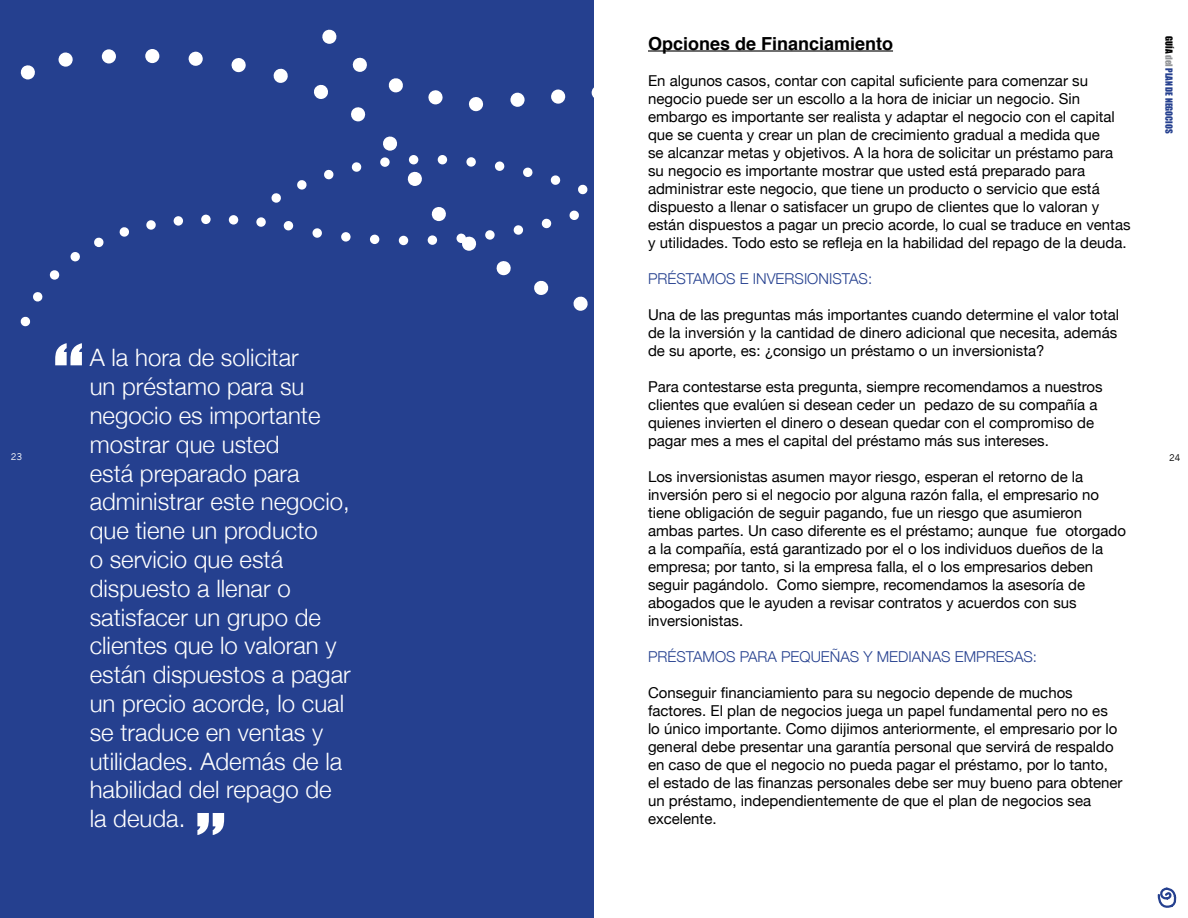
<style>
.page{position:relative;width:1188px;height:918px;background:#fff}
.page>*{position:absolute;margin:0;border:0;box-sizing:border-box;transform-origin:0 0}
.t1{font:86.4px "Impact";color:#fff}
.t2{font:300 24px/28.8px "Helvetica Neue";color:#fff}
.t3{font:700 18px "Helvetica";color:#000}
.t4{font:15px/18px "Helvetica Neue";color:#000}
.t5{font:300 15px "Helvetica Neue";color:#25408f}
.t6{font:9px "Impact";color:#25408f}
.t7{font:9px "News Gothic";color:#000}
.t8{font:9px "News Gothic";color:#fff}
.s1{color:#000}
.s2{color:#939598}
</style>
<div class="page">
<svg style="left:1157px;top:887px;width:20px;height:21px"></svg>
<div style="left:0;top:0;width:594px;height:918px;background:#25408f"></div>
<hr style="left:648px;top:50px;width:245px;height:2px;background:#000">
<svg style="left:20px;top:29px;width:574px;height:297px"></svg>
<p class="t8" style="left:11px;top:452px;width:13px">23</p>
<h1 class="t1" style="left:54px;top:324px;width:31px">“</h1>
<p class="t2" style="left:90px;top:343px;width:262px">A la hora de solicitar<br>un préstamo para su negocio es importante mostrar que usted<br>está preparado para administrar este negocio, que tiene un producto<br>o servicio que está dispuesto a llenar o satisfacer un grupo de clientes que lo valoran y están dispuestos a pagar un precio acorde, lo cual se traduce en ventas y utilidades. Además de la habilidad del repago de la deuda.</p>
<h1 class="t1" style="left:196px;top:794px;width:31px">”</h1>
<p class="t3" style="left:648px;top:29px;width:247px">Opciones de Financiamiento</p>
<p class="t4" style="left:648px;top:71px;width:484px">En algunos casos, contar con capital suficiente para comenzar su negocio puede ser un escollo a la hora de iniciar un negocio. Sin embargo es importante ser realista y adaptar el negocio con el capital que se cuenta y crear un plan de crecimiento gradual a medida que<br>se alcanzar metas y objetivos. A la hora de solicitar un préstamo para su negocio es importante mostrar que usted está preparado para administrar este negocio, que tiene un producto o servicio que está dispuesto a llenar o satisfacer un grupo de clientes que lo valoran y están dispuestos a pagar un precio acorde, lo cual se traduce en ventas y utilidades. Todo esto se refleja en la habilidad del repago de la deuda.</p>
<p class="t5" style="left:648px;top:269px;width:21px">Préstamos</p>
<p class="t5" style="left:740px;top:269px;width:46px">eInvers</p>
<p class="t5" style="left:804px;top:269px;width:38px">ion istas</p>
<p class="t5" style="left:868px;top:269px;width:6px">:</p>
<p class="t4" style="left:648px;top:305px;width:473px">Una de las preguntas más importantes cuando determine el valor total de la inversión y la cantidad de dinero adicional que necesita, además de su aporte, es: ¿consigo un préstamo o un inversionista?</p>
<p class="t4" style="left:648px;top:377px;width:456px">Para contestarse esta pregunta, siempre recomendamos a nuestros clientes que evalúen si desean ceder un pedazo de su compañía a quienes invierten el dinero o desean quedar con el compromiso de pagar mes a mes el capital del préstamo más sus intereses.</p>
<p class="t4" style="left:648px;top:467px;width:480px">Los inversionistas asumen mayor riesgo, esperan el retorno de la inversión pero si el negocio por alguna razón falla, el empresario no tiene obligación de seguir pagando, fue un riesgo que asumieron ambas partes. Un caso diferente es el préstamo; aunque fue otorgado a la compañía, está garantizado por el o los individuos dueños de la empresa; por tanto, si la empresa falla, el o los empresarios deben seguir pagándolo. Como siempre, recomendamos la asesoría de abogados que le ayuden a revisar contratos y acuerdos con sus inversionistas.</p>
<p class="t5" style="left:648px;top:647px;width:21px">Préstamos</p>
<p class="t5" style="left:740px;top:647px;width:11px">para</p>
<p class="t5" style="left:781px;top:647px;width:107px">pequeñas y med</p>
<p class="t5" style="left:908px;top:647px;width:14px">ianas</p>
<p class="t5" style="left:955px;top:647px;width:11px">empresas</p>
<p class="t5" style="left:1033px;top:647px;width:6px">:</p>
<p class="t4" style="left:648px;top:683px;width:476px">Conseguir financiamiento para su negocio depende de muchos factores. El plan de negocios juega un papel fundamental pero no es lo único importante. Como dijimos anteriormente, el empresario por lo general debe presentar una garantía personal que servirá de respaldo en caso de que el negocio no pueda pagar el préstamo, por lo tanto, el estado de las finanzas personales debe ser muy bueno para obtener un préstamo, independientemente de que el plan de negocios sea excelente.</p>
<p class="t6" style="left:1174px;top:36px;width:99px;rotate:90deg"><span class="s1">GUÍA</span> <span class="s2">del</span> PLAN DE NEGOCIOS</p>
<p class="t7" style="left:1169px;top:452px;width:13px">24</p>
</div>
